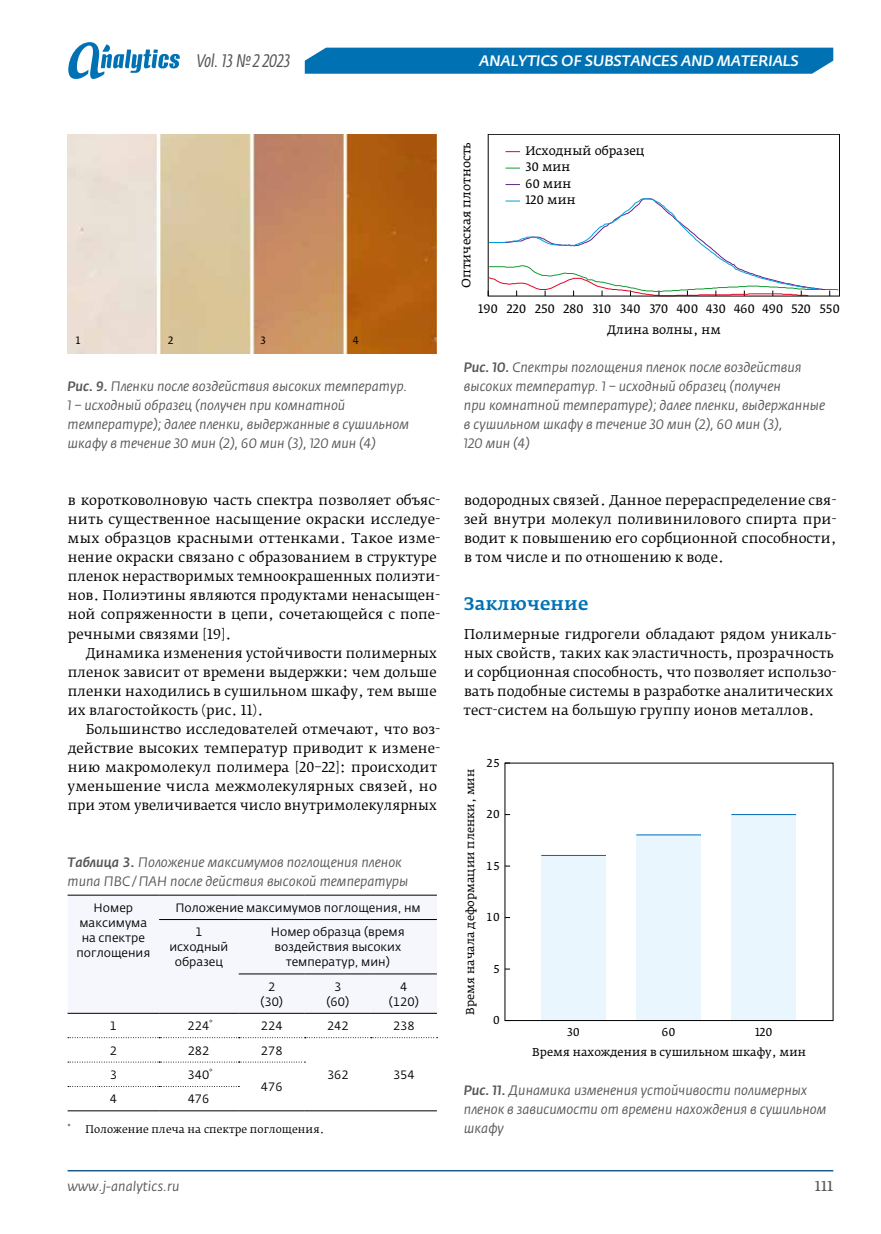
<style>
.page{position:relative;width:881px;height:1234px;background:#fff}
.page>*{position:absolute;margin:0;border:0;box-sizing:border-box;transform-origin:0 0}
.t1{font:italic 18px "Fedra Sans Cond Pro";color:#575756}
.t2{font:500 18px "Fedra Serif A Pro";letter-spacing:.01em;color:#0072b4}
.t3{font:italic 500 15px "Fedra Sans Pro";letter-spacing:.01em;color:#fff}
.t4{font:13.5px/19px "Fedra Serif B Pro";color:#000}
.t5{font:italic 13.5px/19px "Fedra Sans Pro";color:#575756}
.t6{font:13.5px "Fedra Serif B Pro";color:#575756}
.t7{font:12.15px/16.5px "Fedra Serif A Pro";color:#000}
.t8{font:12px/15px "Fedra Sans Pro";color:#000;text-align:center}
.t9{font:11.25px "Fedra Serif A Pro";color:#000}
.t10{font:10.5px "Fedra Serif B Pro";color:#000}
.t11{font:10.5px "Fedra Serif A Pro";color:#000}
.t12{font:8.4px "Fedra Sans Pro";color:#000}
.s1{font-weight:500}
</style>
<div class="page">
<hr style="left:68px;top:1169px;width:765px;height:2px;background:#1d5b89">
<div style="left:305px;top:48px;width:527px;height:26px;background:#0072b4"></div>
<svg style="left:68px;top:42px;width:112px;height:37px"></svg>
<svg style="left:505px;top:151px;width:14px;height:1px"></svg>
<svg style="left:505px;top:168px;width:14px;height:1px"></svg>
<svg style="left:505px;top:184px;width:14px;height:1px"></svg>
<svg style="left:487px;top:198px;width:351px;height:99px"></svg>
<div style="left:541px;top:855px;width:64px;height:165px;background:#eaf6fe"></div>
<div style="left:636px;top:834px;width:64px;height:186px;background:#eaf6fe"></div>
<div style="left:731px;top:814px;width:64px;height:206px;background:#eaf6fe"></div>
<hr style="left:541px;top:854px;width:64px;height:1px;background:#0069b4">
<hr style="left:636px;top:834px;width:64px;height:1px;background:#0069b4">
<hr style="left:731px;top:814px;width:64px;height:1px;background:#0069b4">
<img style="left:68px;top:134px;width:369px;height:219px">
<div style="left:68px;top:895px;width:368px;height:80px;background:#f5f7fc"></div>
<hr style="left:238px;top:1110px;width:66px;height:1px;background:#000">
<hr style="left:304px;top:1110px;width:66px;height:1px;background:#000">
<hr style="left:370px;top:1110px;width:66px;height:1px;background:#000">
<hr style="left:159px;top:919px;width:79px;height:1px;background:#000">
<hr style="left:68px;top:894px;width:91px;height:1px;background:#000">
<hr style="left:159px;top:894px;width:79px;height:1px;background:#000">
<hr style="left:238px;top:894px;width:66px;height:1px;background:#000">
<hr style="left:304px;top:894px;width:66px;height:1px;background:#000">
<hr style="left:370px;top:894px;width:66px;height:1px;background:#000">
<hr style="left:238px;top:919px;width:66px;height:1px;background:#000">
<hr style="left:304px;top:919px;width:66px;height:1px;background:#000">
<hr style="left:370px;top:919px;width:66px;height:1px;background:#000">
<hr style="left:68px;top:1012px;width:91px;height:1px;background:#000">
<hr style="left:159px;top:1012px;width:79px;height:1px;background:#000">
<hr style="left:238px;top:1012px;width:66px;height:1px;background:#000">
<hr style="left:304px;top:1012px;width:66px;height:1px;background:#000">
<hr style="left:370px;top:1012px;width:66px;height:1px;background:#000">
<hr style="left:238px;top:973px;width:66px;height:1px;background:#000">
<hr style="left:68px;top:1110px;width:91px;height:1px;background:#000">
<hr style="left:159px;top:1110px;width:79px;height:1px;background:#000">
<hr style="left:304px;top:973px;width:66px;height:1px;background:#000">
<hr style="left:370px;top:973px;width:66px;height:1px;background:#000">
<svg style="left:68px;top:1013px;width:369px;height:74px"></svg>
<h1 class="t1" style="left:196px;top:50px;width:96px">Vol. 13 №2 2023</h1>
<p class="t3" style="left:479px;top:51px;width:320px">ANALYTICS OF SUBSTANCES AND MATERIALS</p>
<p class="t11" style="left:76px;top:336px;width:6px">1</p>
<p class="t11" style="left:168px;top:336px;width:7px">2</p>
<p class="t11" style="left:260px;top:336px;width:7px">3</p>
<p class="t11" style="left:353px;top:336px;width:7px">4</p>
<p class="t5" style="left:68px;top:377px;width:343px"><span class="s1">Рис. 9.</span> Пленки после воздействия высоких температур.<br>1 – исходный образец (получен при комнатной температуре); далее пленки, выдержанные в сушильном шкафу в течение 30 мин (2), 60 мин (3), 120 мин (4)</p>
<p class="t4" style="left:67px;top:491px;width:374px">в коротковолновую часть спектра позволяет объяс&shy;нить существенное насыщение окраски исследуе&shy;мых образцов красными оттенками. Такое изме&shy;нение окраски связано с образованием в структуре пленок нерастворимых темноокрашенных полиэти&shy;нов. Полиэтины являются продуктами ненасыщен&shy;ной сопряженности в цепи, сочетающейся с попе&shy;речными связями [19].</p>
<p class="t4" style="left:68px;top:643px;width:370px;text-align:justify;text-indent:18px">Динамика изменения устойчивости полимерных пленок зависит от времени выдержки: чем дольше пленки находились в сушильном шкафу, тем выше их влагостойкость (рис. 11).</p>
<p class="t4" style="left:67px;top:719px;width:374px;text-indent:18px">Большинство исследователей отмечают, что воз&shy;действие высоких температур приводит к измене&shy;нию макромолекул полимера [20–22]: происходит уменьшение числа межмолекулярных связей, но при этом увеличивается число внутримолекулярных</p>
<p class="t5" style="left:68px;top:852px;width:342px"><span class="s1">Таблица 3.</span> Положение максимумов поглощения пленок типа ПВС/ПАН после действия высокой температуры</p>
<p class="t8" style="left:76px;top:900px;width:75px">Номер максимума на спектре поглощения</p>
<p class="t8" style="left:195px;top:895px;width:227px;line-height:24.3px;text-align:left;text-indent:-20px">Положение максимумов поглощения, нм<br>1</p>
<p class="t8" style="left:271px;top:924px;width:135px">Номер образца (время воздействия высоких температур, мин)</p>
<p class="t8" style="left:260px;top:978px;width:24px">2 (30)</p>
<p class="t8" style="left:326px;top:978px;width:24px">3 (60)</p>
<p class="t8" style="left:389px;top:978px;width:31px">4 (120)</p>
<p class="t8" style="left:169px;top:939px;width:60px">исходный образец</p>
<p class="t8" style="left:110px;top:1018px;width:9px">1</p>
<p class="t8" style="left:187px;top:1018px;width:27px">224<sup>*</sup></p>
<p class="t8" style="left:261px;top:1018px;width:23px">224</p>
<p class="t8" style="left:327px;top:1018px;width:23px">242</p>
<p class="t8" style="left:393px;top:1018px;width:23px">238</p>
<p class="t8" style="left:110px;top:1042px;width:9px">2</p>
<p class="t8" style="left:187px;top:1042px;width:23px">282</p>
<p class="t8" style="left:261px;top:1042px;width:23px">278</p>
<p class="t8" style="left:110px;top:1066px;width:9px">3</p>
<p class="t8" style="left:187px;top:1066px;width:23px">340</p>
<p class="t8" style="left:327px;top:1066px;width:23px">362</p>
<p class="t8" style="left:393px;top:1066px;width:23px">354</p>
<p class="t12" style="left:209px;top:1066px;width:5px">*</p>
<p class="t8" style="left:261px;top:1079px;width:23px">476</p>
<p class="t8" style="left:110px;top:1091px;width:9px">4</p>
<p class="t8" style="left:187px;top:1091px;width:23px">476</p>
<p class="t10" style="left:68px;top:1122px;width:258px"><sup>*</sup> Положение плеча на спектре поглощения.</p>
<p class="t7" style="left:458px;top:288px;width:147px;rotate:-90deg">Оптическая плотность</p>
<p class="t7" style="left:525px;top:143px;width:121px">Исходный образец<br>30 мин<br>60 мин<br>120 мин</p>
<p class="t7" style="left:478px;top:300px;width:363px">190 220 250 280 310 340 370 400 430 460 490 520 550</p>
<p class="t7" style="left:607px;top:322px;width:115px">Длина волны, нм</p>
<p class="t5" style="left:464px;top:358px;width:362px"><span class="s1">Рис. 10.</span> Спектры поглощения пленок после воздействия высоких температур. 1 – исходный образец (получен<br>при комнатной температуре); далее пленки, выдержанные в сушильном шкафу в течение 30 мин (2), 60 мин (3),<br>120 мин (4)</p>
<p class="t4" style="left:463px;top:491px;width:374px;text-align:justify">водородных связей. Данное перераспределение свя&shy;зей внутри молекул поливинилового спирта при&shy;водит к повышению его сорбционной способности, в том числе и по отношению к воде.</p>
<h1 class="t2" style="left:463px;top:592px;width:126px">Заключение</h1>
<p class="t4" style="left:463px;top:624px;width:374px">Полимерные гидрогели обладают рядом уникаль&shy;ных свойств, таких как эластичность, прозрачность и сорбционная способность, что позволяет использо&shy;вать подобные системы в разработке аналитических тест-систем на большую группу ионов металлов.</p>
<p class="t9" style="left:465px;top:1014px;width:247px;rotate:-90deg">Время начала деформации пленки, мин</p>
<p class="t9" style="left:486px;top:757px;width:15px">25</p>
<p class="t9" style="left:486px;top:809px;width:15px">20</p>
<p class="t9" style="left:486px;top:860px;width:15px">15</p>
<p class="t9" style="left:486px;top:912px;width:15px">10</p>
<p class="t9" style="left:493px;top:963px;width:8px">5</p>
<p class="t9" style="left:493px;top:1015px;width:8px">0</p>
<p class="t9" style="left:567px;top:1027px;width:14px">30</p>
<p class="t9" style="left:661px;top:1027px;width:15px">60</p>
<p class="t9" style="left:754px;top:1027px;width:19px">120</p>
<p class="t9" style="left:532px;top:1047px;width:275px">Время нахождения в сушильном шкафу, мин</p>
<p class="t5" style="left:464px;top:1080px;width:364px"><span class="s1">Рис. 11.</span> Динамика изменения устойчивости полимерных пленок в зависимости от времени нахождения в сушильном шкафу</p>
<p class="t5" style="left:67px;top:1176px;width:113px">www.j-analytics.ru</p>
<p class="t6" style="left:814px;top:1176px;width:20px">111</p>
</div>
